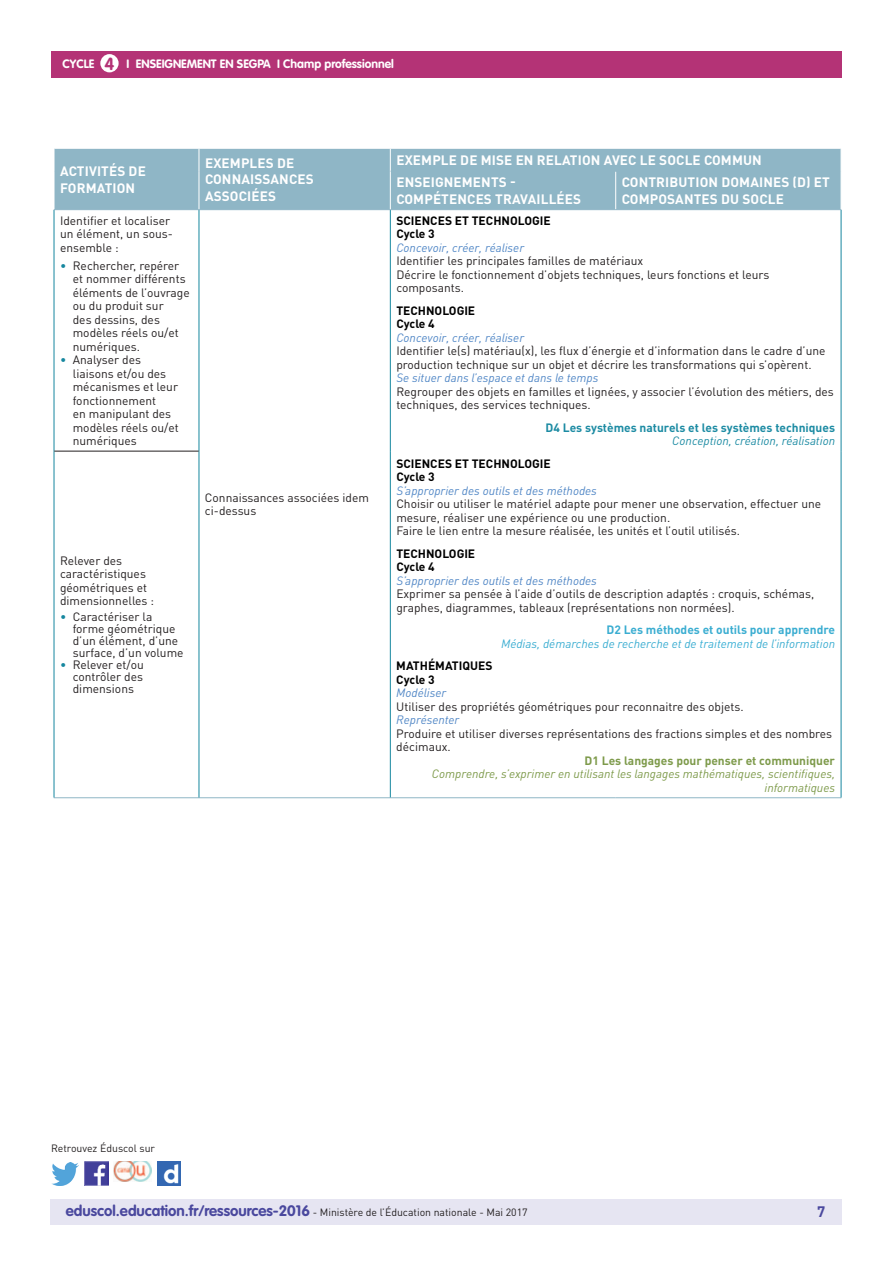
<style>
.page{position:relative;width:893px;height:1263px;background:#fff}
.page>*{position:absolute;margin:0;border:0;box-sizing:border-box;transform-origin:0 0}
.t1{font:700 17.25px "VAG Rounded Std";color:#b43376}
.t2{font:700 15px "DIN Pro";color:#4a489e}
.t3{font:700 13.5px/16.2px "DIN Pro";letter-spacing:.01em;color:#fff}
.t4{font:12px/13.5px "DIN Pro";color:#231f20}
.t5{font:italic 12px "DIN Pro";color:#5187c6}
.t6{font:700 12px/13.5px "DIN Pro";color:#000}
.t7{font:italic 12px/13.5px "DIN Pro";color:#3aadd1;text-align:right}
.t8{font:italic 12px/13.5px "DIN Pro";color:#7d9a4a;text-align:right}
.t9{font:700 12px "VAG Rounded Std";color:#fff}
.t10{font:700 12px "DIN Pro";color:#1c8ba3}
.t11{font:700 12px "DIN Pro";color:#7d9a4a}
.t12{font:italic 12px "DIN Pro";color:#1c8ba3}
.t13{font:10.5px "DIN Pro";color:#231f20}
.s1{color:#16879f}
.s2{font-weight:700;font-style:normal}
.s3{color:#38afd5}
.s4{font-family:"VAG Rounded Std";font-weight:700;font-size:15px;color:#4a489e}
</style>
<div class="page">
<div style="left:50px;top:1199px;width:791px;height:26px;background:#e6e5f2"></div>
<div style="left:51px;top:51px;width:791px;height:27px;background:#b43376"></div>
<div style="left:100px;top:54px;width:19px;height:18px;background:#fff;border-radius:50%"></div>
<img style="left:85px;top:1162px;width:23px;height:23px">
<img style="left:51px;top:1163px;width:28px;height:22px">
<img style="left:158px;top:1162px;width:22px;height:23px">
<img style="left:114px;top:1162px;width:38px;height:19px">
<div style="left:55px;top:149px;width:786px;height:60px;background:#8fb6c6"></div>
<svg style="left:199px;top:149px;width:1px;height:22px"></svg>
<svg style="left:390px;top:149px;width:1px;height:22px"></svg>
<hr style="left:199px;top:171px;width:1px;height:38px;background:#fff">
<hr style="left:390px;top:171px;width:1px;height:38px;background:#fff">
<hr style="left:615px;top:171px;width:1px;height:38px;background:#fff">
<hr style="left:391px;top:171px;width:225px;height:1px;background:#8fb6c6">
<hr style="left:616px;top:171px;width:225px;height:1px;background:#8fb6c6">
<hr style="left:54px;top:797px;width:145px;height:1px;background:#8fb6c6">
<hr style="left:199px;top:797px;width:191px;height:1px;background:#8fb6c6">
<hr style="left:390px;top:797px;width:226px;height:1px;background:#8fb6c6">
<hr style="left:616px;top:797px;width:225px;height:1px;background:#8fb6c6">
<hr style="left:54px;top:210px;width:1px;height:241px;background:#16879f">
<hr style="left:199px;top:210px;width:1px;height:241px;background:#16879f">
<hr style="left:390px;top:210px;width:1px;height:241px;background:#16879f">
<hr style="left:841px;top:210px;width:1px;height:241px;background:#16879f">
<hr style="left:54px;top:451px;width:1px;height:346px;background:#16879f">
<hr style="left:199px;top:451px;width:1px;height:346px;background:#16879f">
<hr style="left:390px;top:451px;width:1px;height:346px;background:#16879f">
<hr style="left:841px;top:451px;width:1px;height:346px;background:#16879f">
<svg style="left:54px;top:149px;width:1px;height:22px"></svg>
<hr style="left:54px;top:451px;width:145px;height:1px;background:#231f20">
<hr style="left:54px;top:209px;width:145px;height:1px;background:#8fb6c6">
<hr style="left:199px;top:209px;width:191px;height:1px;background:#8fb6c6">
<hr style="left:390px;top:209px;width:226px;height:1px;background:#8fb6c6">
<hr style="left:616px;top:209px;width:225px;height:1px;background:#8fb6c6">
<h1 class="t1" style="left:105px;top:53px;width:11px">4</h1>
<p class="t9" style="left:63px;top:57px;width:33px">CYCLE</p>
<p class="t9" style="left:127px;top:57px;width:269px">I Enseignement en SEGPA I Champ professionnel</p>
<p class="t3" style="left:60px;top:163px;width:87px">ACTIVITÉS DE<br>FORMATION</p>
<p class="t3" style="left:205px;top:155px;width:109px">EXEMPLES DE<br>CONNAISSANCES<br>ASSO</p>
<p class="t3" style="left:239px;top:187px;width:38px">CIÉES</p>
<p class="t4" style="left:60px;top:213px;width:114px">Identifier et localiser un élément, un sous&shy;ensemble :</p>
<p class="t4" style="left:73px;top:258px;width:119px;text-indent:-13px"><span class="s1">•</span> Rechercher, repérer et nommer différents éléments de l’ouvrage ou du produit sur<br>des dessins, des modèles réels ou/et numériques.</p>
<p class="t4" style="left:73px;top:353px;width:107px;text-indent:-13px"><span class="s1">•</span> Analyser des liaisons et/ou des mécanismes et leur fonctionnement<br>en manipulant des modèles réels ou/et numériques</p>
<p class="t4" style="left:60px;top:553px;width:96px">Relever des caractéristiques géométriques et dimensionnelles :</p>
<p class="t4" style="left:73px;top:611px;width:112px;line-height:12px;text-indent:-13px"><span class="s1">•</span> Caractériser la forme géométrique d’un élément, d’une surface, d’un volume</p>
<p class="t4" style="left:73px;top:659px;width:73px;line-height:12px;text-align:justify;text-indent:-13px"><span class="s1">•</span> Relever et/ou contrôler des dimensions</p>
<p class="t4" style="left:205px;top:490px;width:166px">Connaissances associées idem ci-dessus</p>
<p class="t3" style="left:396px;top:149px;width:367px;line-height:22.4px">EXEMPLE DE MISE EN RELATION AVEC LE SOCLE COMMUN<br>ENSEIGNEMENTS -</p>
<p class="t3" style="left:396px;top:190px;width:185px">COMPÉTENCES TRAVAILLÉES</p>
<p class="t3" style="left:622px;top:174px;width:207px">CONTRIBUTION DOMAINES (D) ET<br>COMPOSA</p>
<p class="t3" style="left:684px;top:190px;width:101px">NTES DU SOCLE</p>
<p class="t6" style="left:396px;top:213px;width:15px">SCIENCE</p>
<p class="t6" style="left:445px;top:213px;width:94px">S ET TECHNOLOGIE</p>
<p class="t6" style="left:396px;top:227px;width:40px">CYCLE 3</p>
<p class="t5" style="left:396px;top:240px;width:129px">Concevoir, créer, réaliser</p>
<p class="t4" style="left:396px;top:254px;width:375px">Identifier les principales familles de matériaux<br>Décrire le fonctionnement d’objets techniques, leurs fonctions et leurs composants.</p>
<p class="t6" style="left:396px;top:303px;width:68px">TECHNOLOGIE<br>CYCLE 4</p>
<p class="t5" style="left:396px;top:330px;width:129px">Concevoir, créer, réaliser</p>
<p class="t4" style="left:396px;top:344px;width:431px">Identifier le(s) matériau(x), les flux d’énergie et d’information dans le cadre d’une production technique sur un objet et décrire les transformations qui s’opèrent.</p>
<p class="t5" style="left:396px;top:370px;width:204px">Se situer dans l’espace et dans le temps</p>
<p class="t4" style="left:396px;top:384px;width:439px">Regrouper des objets en familles et lignées, y associer l’évolution des métiers, des techniques, des services techniques.</p>
<p class="t10" style="left:546px;top:419px;width:291px">D4 LES SYSTÈMES NATURELS ET LES SYSTÈMES TECHNIQUES</p>
<p class="t12" style="left:672px;top:433px;width:164px">Conception, création, réalisation</p>
<p class="t6" style="left:396px;top:456px;width:15px">SCIENCE</p>
<p class="t6" style="left:445px;top:456px;width:94px">S ET TECHNOLOGIE</p>
<p class="t6" style="left:396px;top:470px;width:40px">CYCLE 3</p>
<p class="t5" style="left:396px;top:483px;width:202px">S’approprier des outils et des méthodes</p>
<p class="t4" style="left:396px;top:497px;width:426px">Choisir ou utiliser le matériel adapte pour mener une observation, effectuer une mesure, réaliser une expérience ou une production.<br>Faire le lien entre la mesure réalisée, les unités et l’outil utilisés.</p>
<p class="t6" style="left:396px;top:546px;width:68px">TECHNOLOGIE<br>CYCLE 4</p>
<p class="t5" style="left:396px;top:573px;width:202px">S’approprier des outils et des méthodes</p>
<p class="t4" style="left:396px;top:587px;width:419px">Exprimer sa pensée à l’aide d’outils de description adaptés : croquis, schémas, graphes, diagrammes, tableaux (représentations non normées).</p>
<p class="t7" style="left:501px;top:623px;width:335px"><span class="s2">D2 LES MÉTHODES ET OUTILS POUR APPRENDRE<br></span>Médias, démarches de recherche et de <span class="s3">traitement</span> de l’information</p>
<p class="t6" style="left:396px;top:659px;width:98px">MATHÉMATI QUES<br>CYCLE 3</p>
<p class="t5" style="left:396px;top:685px;width:51px">Modéliser</p>
<p class="t4" style="left:396px;top:699px;width:349px">Utiliser des propriétés géométriques pour reconnaitre des objets.</p>
<p class="t5" style="left:396px;top:712px;width:65px">Représenter</p>
<p class="t4" style="left:396px;top:726px;width:437px">Produire et utiliser diverses représentations des fractions simples et des nombres décimaux.</p>
<p class="t11" style="left:585px;top:752px;width:252px">D1 LES LANGAGES POUR PENSER ET COMMUNIQUER</p>
<p class="t8" style="left:432px;top:767px;width:405px">Comprendre, s’exprimer en utilisant les langages mathématiques, scientifiques, informatiques</p>
<p class="t13" style="left:51px;top:1141px;width:106px">Retrouvez Éduscol sur</p>
<p class="t13" style="left:66px;top:1205px;width:463px"><span class="s4">eduscol.education.fr/ressources-2016</span> - Ministère de l’Éducation nationale - Mai 2017</p>
<p class="t2" style="left:817px;top:1201px;width:10px">7</p>
</div>
